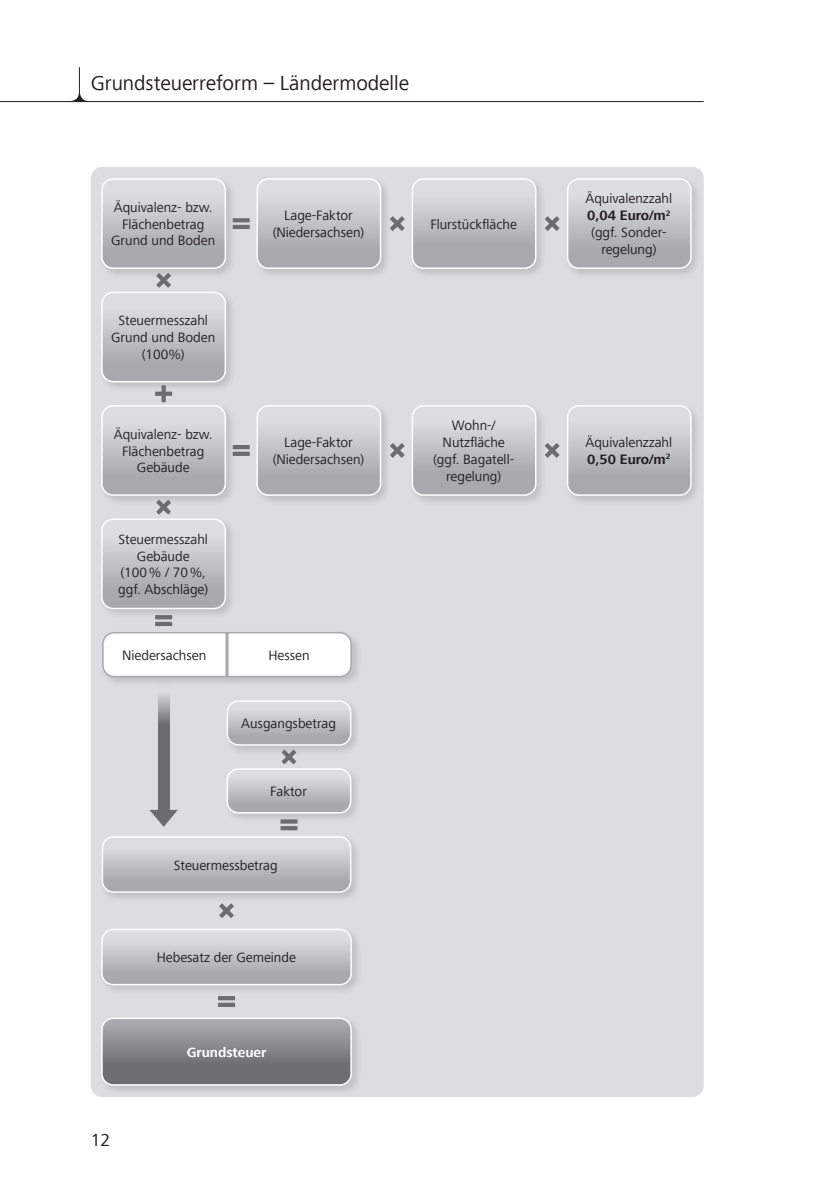
<style>
.page{position:relative;width:840px;height:1191px;background:#fff}
.page>*{position:absolute;margin:0;border:0;box-sizing:border-box;transform-origin:0 0}
.t1{font:21px "Frutiger Next Com";color:#231f20}
.t2{font:18px "Frutiger Next Com";color:#231f20}
.t3{font:14px/16.8px "Frutiger Next Com";color:#231f20;text-align:center}
.t4{font:700 14px "Frutiger Next Com";color:#fff}
.s1{font-weight:700}
</style>
<div class="page">
<hr style="left:0;top:101px;width:703px;height:1px;background:#231f20">
<hr style="left:79px;top:67px;width:1px;height:35px;background:#231f20">
<svg style="left:70px;top:93px;width:17px;height:9px"></svg>
<div style="left:91px;top:167px;width:612px;height:930px;background:#dcdddf;border-radius:11px"></div>
<hr style="left:232px;top:225px;width:17px;height:4px;background:#6c6d70">
<svg style="left:232px;top:218px;width:17px;height:4px"></svg>
<hr style="left:232px;top:452px;width:17px;height:4px;background:#6c6d70">
<hr style="left:232px;top:445px;width:17px;height:4px;background:#6c6d70">
<hr style="left:155px;top:622px;width:17px;height:4px;background:#6c6d70">
<hr style="left:280px;top:826px;width:17px;height:4px;background:#6c6d70">
<div style="left:218px;top:1002px;width:17px;height:5px;background:#6c6d70"></div>
<hr style="left:218px;top:996px;width:17px;height:4px;background:#6c6d70">
<div style="left:99px;top:176px;width:137px;height:103px;background:#231f20;opacity:.15"></div>
<svg style="left:102px;top:179px;width:123px;height:89px"></svg>
<div style="left:101px;top:178px;width:125px;height:91px;border:2px solid #fff;border-radius:11px"></div>
<div style="left:99px;top:403px;width:137px;height:103px;background:#231f20;opacity:.15"></div>
<svg style="left:102px;top:406px;width:123px;height:89px"></svg>
<div style="left:101px;top:405px;width:125px;height:91px;border:2px solid #fff;border-radius:11px"></div>
<div style="left:99px;top:834px;width:262px;height:69px;background:#231f20;opacity:.15"></div>
<svg style="left:102px;top:837px;width:248px;height:55px"></svg>
<div style="left:102px;top:836px;width:249px;height:57px;border:2px solid #fff;border-radius:11px"></div>
<div style="left:99px;top:926px;width:263px;height:69px;background:#231f20;opacity:.15"></div>
<svg style="left:102px;top:929px;width:249px;height:55px"></svg>
<div style="left:101px;top:928px;width:250px;height:57px;border:2px solid #fff;border-radius:11px"></div>
<div style="left:99px;top:289px;width:137px;height:103px;background:#231f20;opacity:.15"></div>
<svg style="left:102px;top:292px;width:123px;height:90px"></svg>
<div style="left:101px;top:292px;width:125px;height:90px;border:2px solid #fff;border-radius:11px"></div>
<div style="left:99px;top:516px;width:137px;height:103px;background:#231f20;opacity:.15"></div>
<svg style="left:102px;top:519px;width:123px;height:89px"></svg>
<div style="left:101px;top:518px;width:125px;height:91px;border:2px solid #fff;border-radius:11px"></div>
<div style="left:409px;top:176px;width:137px;height:103px;background:#231f20;opacity:.15"></div>
<svg style="left:412px;top:179px;width:123px;height:89px"></svg>
<div style="left:411px;top:178px;width:125px;height:91px;border:2px solid #fff;border-radius:11px"></div>
<div style="left:409px;top:403px;width:137px;height:103px;background:#231f20;opacity:.15"></div>
<svg style="left:412px;top:406px;width:123px;height:89px"></svg>
<div style="left:411px;top:405px;width:125px;height:91px;border:2px solid #fff;border-radius:11px"></div>
<div style="left:254px;top:176px;width:137px;height:103px;background:#231f20;opacity:.15"></div>
<svg style="left:257px;top:179px;width:123px;height:89px"></svg>
<div style="left:256px;top:178px;width:125px;height:91px;border:2px solid #fff;border-radius:11px"></div>
<div style="left:254px;top:403px;width:137px;height:103px;background:#231f20;opacity:.15"></div>
<svg style="left:257px;top:406px;width:123px;height:89px"></svg>
<div style="left:256px;top:405px;width:125px;height:91px;border:2px solid #fff;border-radius:11px"></div>
<div style="left:100px;top:629px;width:137px;height:58px;background:#231f20;opacity:.15"></div>
<div style="left:225px;top:629px;width:136px;height:58px;background:#231f20;opacity:.15"></div>
<svg style="left:101px;top:631px;width:251px;height:47px;background:#f5f5f6"></svg>
<div style="left:224px;top:698px;width:137px;height:57px;background:#231f20;opacity:.15"></div>
<svg style="left:227px;top:701px;width:123px;height:44px"></svg>
<div style="left:226px;top:700px;width:125px;height:45px;border:2px solid #fff;border-radius:11px"></div>
<div style="left:224px;top:766px;width:137px;height:57px;background:#231f20;opacity:.15"></div>
<svg style="left:227px;top:769px;width:123px;height:44px"></svg>
<div style="left:226px;top:768px;width:125px;height:45px;border:2px solid #fff;border-radius:11px"></div>
<div style="left:564px;top:176px;width:137px;height:103px;background:#231f20;opacity:.15"></div>
<svg style="left:567px;top:179px;width:123px;height:89px"></svg>
<div style="left:566px;top:178px;width:125px;height:91px;border:2px solid #fff;border-radius:11px"></div>
<div style="left:564px;top:403px;width:137px;height:103px;background:#231f20;opacity:.15"></div>
<svg style="left:567px;top:406px;width:123px;height:89px"></svg>
<div style="left:566px;top:405px;width:125px;height:91px;border:2px solid #fff;border-radius:11px"></div>
<svg style="left:390px;top:216px;width:14px;height:15px"></svg>
<svg style="left:156px;top:273px;width:15px;height:15px"></svg>
<svg style="left:156px;top:500px;width:15px;height:14px"></svg>
<svg style="left:281px;top:749px;width:15px;height:15px"></svg>
<svg style="left:219px;top:903px;width:15px;height:15px"></svg>
<svg style="left:390px;top:443px;width:14px;height:15px"></svg>
<svg style="left:544px;top:216px;width:15px;height:15px"></svg>
<svg style="left:544px;top:443px;width:15px;height:15px"></svg>
<div style="left:99px;top:1015px;width:263px;height:81px;background:#231f20;opacity:.15"></div>
<svg style="left:102px;top:1018px;width:249px;height:67px;background:#848689"></svg>
<div style="left:101px;top:1017px;width:250px;height:68px;border:2px solid #fff;border-radius:11px"></div>
<div style="left:155px;top:391px;width:17px;height:5px;background:#6c6d70"></div>
<div style="left:161px;top:385px;width:5px;height:17px;background:#6c6d70"></div>
<svg style="left:158px;top:667px;width:11px;height:143px;background:#8c8d90"></svg>
<svg style="left:149px;top:810px;width:29px;height:17px"></svg>
<h1 class="t1" style="left:91px;top:71px;width:319px">Grundsteuerreform – Ländermodelle</h1>
<p class="t3" style="left:111px;top:199px;width:105px">Äquivalenz- bzw.<br>Flächenbetrag<br>Grund und Boden</p>
<p class="t3" style="left:111px;top:312px;width:105px">Steuermesszahl<br>Grund und Boden (100%)</p>
<p class="t3" style="left:114px;top:425px;width:100px">Äquivalenz- bzw.<br>Flächenbetrag<br>Gebäude</p>
<p class="t3" style="left:118px;top:530px;width:91px">Steuermesszahl<br>Gebäude (100% / 70%, ggf. Abschläge)</p>
<p class="t3" style="left:272px;top:207px;width:93px">Lage-Faktor (Niedersachsen)</p>
<p class="t3" style="left:272px;top:434px;width:93px">Lage-Faktor (Niedersachsen)</p>
<p class="t3" style="left:122px;top:646px;width:86px">Niedersachsen</p>
<p class="t3" style="left:268px;top:646px;width:43px">Hessen</p>
<p class="t3" style="left:241px;top:715px;width:96px">Ausgangsbetrag</p>
<p class="t3" style="left:270px;top:783px;width:38px">Faktor</p>
<p class="t3" style="left:174px;top:856px;width:105px">Steuermessbetrag</p>
<p class="t3" style="left:157px;top:949px;width:140px">Hebesatz der Gemeinde</p>
<p class="t2" style="left:91px;top:1129px;width:21px">12</p>
<p class="t4" style="left:187px;top:1044px;width:81px">Grundsteuer</p>
<p class="t3" style="left:430px;top:216px;width:88px">Flurstückfläche</p>
<p class="t3" style="left:433px;top:417px;width:82px">Wohn-/<br>Nutzfläche (ggf. Bagatell&shy;regelung)</p>
<p class="t3" style="left:585px;top:190px;width:88px">Äquivalenzzahl<br><span class="s1">0,04 Euro/m</span><sup>2 </sup>(ggf. Sonder&shy;regelung)</p>
<p class="t3" style="left:585px;top:434px;width:88px;text-align:left">Äquivalenzzahl<br><span class="s1">0,50 Euro/m</span><sup>2</sup></p>
</div>
